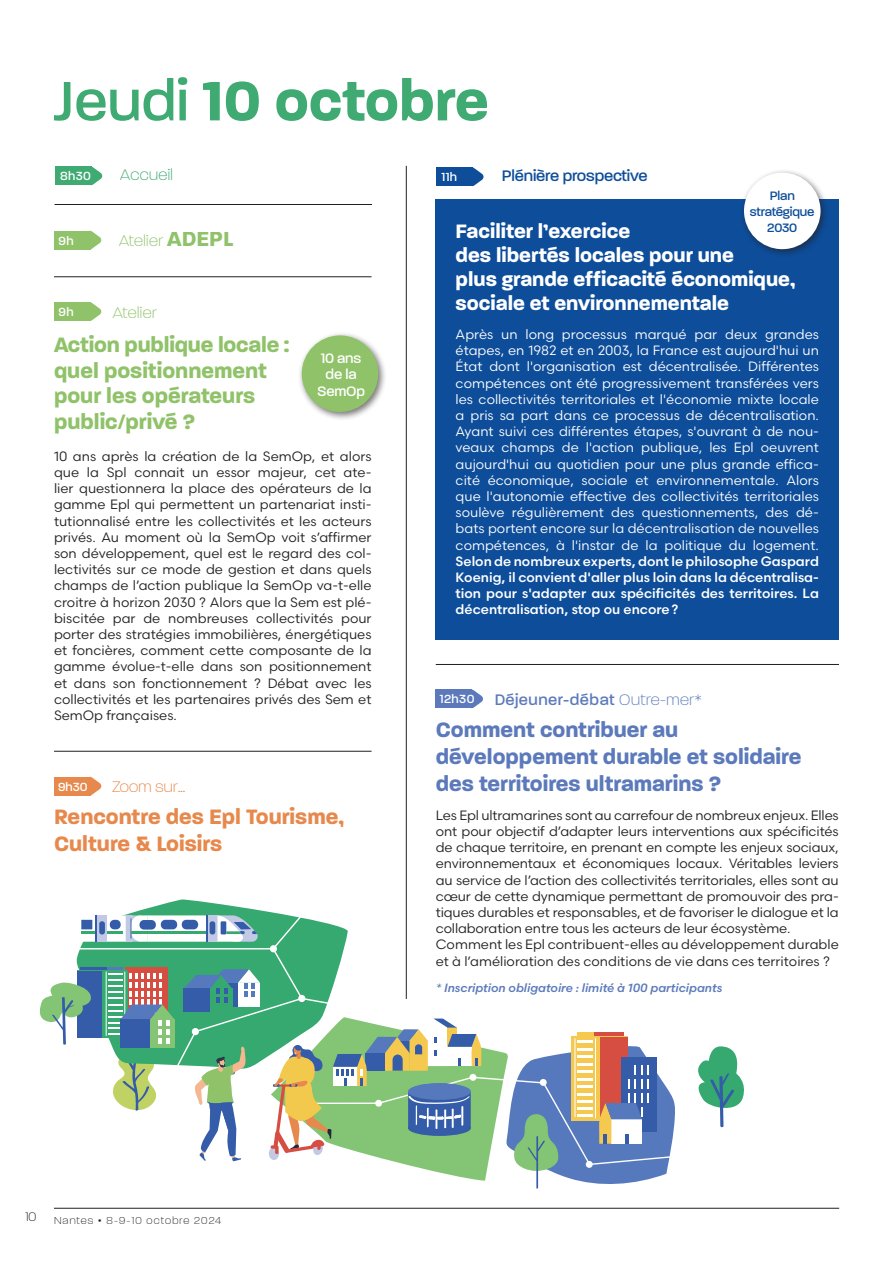
<style>
.page{position:relative;width:893px;height:1263px;background:#fff}
.page>*{position:absolute;margin:0;border:0;box-sizing:border-box;transform-origin:0 0}
.t1{font:700 60px "Paralucent";color:#3faa72}
.t2{font:700 22.5px/27px "Paralucent";color:#5c7abb}
.t3{font:700 22.5px/25.5px "Paralucent";color:#90c269}
.t4{font:700 22.5px/27px "Paralucent";color:#e7894c}
.t5{font:700 21px/24px "Paralucent";color:#fff}
.t6{font:500 16.5px "Paralucent";letter-spacing:.03em;color:#5c7abb}
.t7{font:200 16.5px "Paralucent";letter-spacing:.03em;color:#90c269}
.t8{font:500 16.5px "Paralucent";letter-spacing:-.01em;color:#0d4d9a}
.t9{font:200 16.5px "Paralucent";letter-spacing:.01em;color:#e7894c}
.t10{font:200 16.5px "Paralucent";letter-spacing:.03em;color:#3faa72}
.t11{font:500 14.85px/16.5px "Paralucent";letter-spacing:-.01em;color:#fff;text-align:center}
.t12{font:13.5px/16.2px "Scandia";color:#231f20;text-align:justify}
.t13{font:13.5px/16.2px "Scandia";color:#fff;text-align:justify}
.t14{font:200 13.5px "Paralucent";color:#231f20}
.t15{font:500 13.2px/15.9px "Paralucent";letter-spacing:-.01em;color:#0d4d9a;text-align:center}
.t16{font:500 12.75px "Paralucent";letter-spacing:.03em;color:#fff}
.t17{font:italic 500 12px "Scandia";color:#5c7abb}
.t18{font:200 10.95px "Paralucent";letter-spacing:.11em;color:#231f20}
.s1{font-weight:500}
.s2{font-weight:700;font-size:22.5px}
.s3{font-size:12.75px;color:#fff}
.s4{font-weight:200}
</style>
<div class="page">
<hr style="left:55px;top:204px;width:317px;height:1px;background:#231f20">
<hr style="left:54px;top:276px;width:318px;height:1px;background:#231f20">
<hr style="left:54px;top:751px;width:318px;height:1px;background:#231f20">
<div style="left:55px;top:167px;width:36px;height:18px;background:#3faa72"></div>
<svg style="left:89px;top:166px;width:14px;height:20px"></svg>
<div style="left:54px;top:231px;width:36px;height:18px;background:#90c269"></div>
<svg style="left:88px;top:230px;width:14px;height:20px"></svg>
<div style="left:54px;top:302px;width:36px;height:19px;background:#90c269"></div>
<svg style="left:90px;top:302px;width:12px;height:19px"></svg>
<hr style="left:406px;top:166px;width:1px;height:833px;background:#231f20">
<hr style="left:436px;top:664px;width:403px;height:1px;background:#231f20">
<div style="left:436px;top:690px;width:36px;height:18px;background:#5c7abb"></div>
<svg style="left:470px;top:689px;width:13px;height:20px"></svg>
<div style="left:436px;top:200px;width:403px;height:440px;background:#0d4d9a"></div>
<div style="left:436px;top:167px;width:36px;height:19px;background:#0d4d9a"></div>
<svg style="left:472px;top:167px;width:12px;height:20px"></svg>
<div style="left:740px;top:169px;width:90px;height:89px;background:#231f20;opacity:.62"></div>
<div style="left:744px;top:173px;width:76px;height:76px;background:#fff;border-radius:50%"></div>
<div style="left:298px;top:331px;width:89px;height:90px;background:#231f20;opacity:.62"></div>
<div style="left:302px;top:335px;width:76px;height:77px;background:#90c269;border-radius:50%"></div>
<div style="left:54px;top:777px;width:36px;height:18px;background:#e7894c"></div>
<svg style="left:88px;top:776px;width:14px;height:20px"></svg>
<svg style="left:145px;top:899px;width:107px;height:10px"></svg>
<svg style="left:39px;top:909px;width:705px;height:280px"></svg>
<hr style="left:54px;top:1208px;width:785px;height:1px;background:#231f20">
<h1 class="t1" style="left:54px;top:65px;width:436px"><span class="s1">Jeudi</span> 10 octobre</h1>
<p class="t16" style="left:60px;top:169px;width:32px">8h30</p>
<p class="t10" style="left:120px;top:165px;width:54px">Accueil</p>
<p class="t16" style="left:441px;top:170px;width:17px">11h</p>
<p class="t8" style="left:502px;top:165px;width:147px">Plénière prospective</p>
<p class="t16" style="left:59px;top:233px;width:17px">9h</p>
<p class="t7" style="left:119px;top:232px;width:116px">Atelier <span class="s2">ADEPL</span></p>
<p class="t16" style="left:59px;top:304px;width:17px">9h</p>
<p class="t7" style="left:113px;top:303px;width:46px">Atelier</p>
<p class="t3" style="left:54px;top:332px;width:237px">Action publique locale : quel positionnement pour les opérateurs public/privé ?</p>
<p class="t11" style="left:317px;top:349px;width:50px">10 ans de la<br>SemOp</p>
<p class="t12" style="left:54px;top:448px;width:319px">10 ans après la création de la SemOp, et alors que la Spl connait un essor majeur, cet ate&shy;lier questionnera la place des opérateurs de la gamme Epl qui permettent un partenariat insti&shy;tutionnalisé entre les collectivités et les acteurs privés. Au moment où la SemOp voit s’affirmer son développement, quel est le regard des col&shy;lectivités sur ce mode de gestion et dans quels champs de l’action publique la SemOp va-t-elle croitre à horizon 2030 ? Alors que la Sem est plé&shy;biscitée par de nombreuses collectivités pour porter des stratégies immobilières, énergétiques et foncières, comment cette composante de la gamme évolue-t-elle dans son positionnement et dans son fonctionnement ? Débat avec les collectivités et les partenaires privés des Sem et SemOp françaises.</p>
<p class="t16" style="left:58px;top:779px;width:31px">9h30</p>
<p class="t9" style="left:112px;top:777px;width:74px">Zoom sur…</p>
<p class="t4" style="left:54px;top:803px;width:291px">Rencontre des Epl Tourisme,<br>Culture &amp; Loisirs</p>
<p class="t15" style="left:750px;top:188px;width:66px">Plan stratégique<br>2030</p>
<p class="t5" style="left:456px;top:219px;width:341px">Faciliter l’exercice<br>des libertés locales pour une<br>plus grande efficacité économique, sociale et environnementale</p>
<p class="t13" style="left:456px;top:326px;width:365px">Après un long processus marqué par deux grandes étapes, en 1982 et en 2003, la France est aujourd'hui un État dont l'organisation est décentralisée. Différentes compétences ont été progressivement transférées vers les collectivités territoriales et l'économie mixte locale a pris sa part dans ce processus de décentralisation.<br>Ayant suivi ces différentes étapes, s'ouvrant à de nou&shy;veaux champs de l'action publique, les Epl oeuvrent aujourd'hui au quotidien pour une plus grande effica&shy;cité économique, sociale et environnementale. Alors que l'autonomie effective des collectivités territoriales soulève régulièrement des questionnements, des dé&shy;bats portent encore sur la décentralisation de nouvelles compétences, à l'instar de la politique du logement.<br><span class="s1">Selon de nombreux experts, dont le philosophe Gaspard Koenig, il convient d'aller plus loin dans la décentralisa&shy;tion pour s'adapter aux spécificités des territoires. La décentralisation, stop ou encore?</span></p>
<p class="t6" style="left:440px;top:690px;width:263px"><span class="s3">12h30</span> Déjeuner-débat <span class="s4">Outre-mer*</span></p>
<p class="t2" style="left:436px;top:716px;width:367px">Comment contribuer au développement durable et solidaire des territoires ultramarins ?</p>
<p class="t12" style="left:436px;top:807px;width:405px">Les Epl ultramarines sont au carrefour de nombreux enjeux. Elles ont pour objectif d’adapter leurs interventions aux spécificités de chaque territoire, en prenant en compte les enjeux sociaux, environnementaux et économiques locaux. Véritables leviers au service de l’action des collectivités territoriales, elles sont au cœur de cette dynamique permettant de promouvoir des pra&shy;tiques durables et responsables, et de favoriser le dialogue et la collaboration entre tous les acteurs de leur écosystème.</p>
<p class="t12" style="left:436px;top:936px;width:404px">Comment les Epl contribuent-elles au développement durable et à l’amélioration des conditions de vie dans ces territoires ?</p>
<p class="t17" style="left:436px;top:981px;width:288px">* Inscription obligatoire : limité à 100 participants</p>
<p class="t14" style="left:26px;top:1209px;width:12px">10</p>
<p class="t18" style="left:54px;top:1214px;width:169px">Nantes • 8-9-10 octobre 2024</p>
</div>
